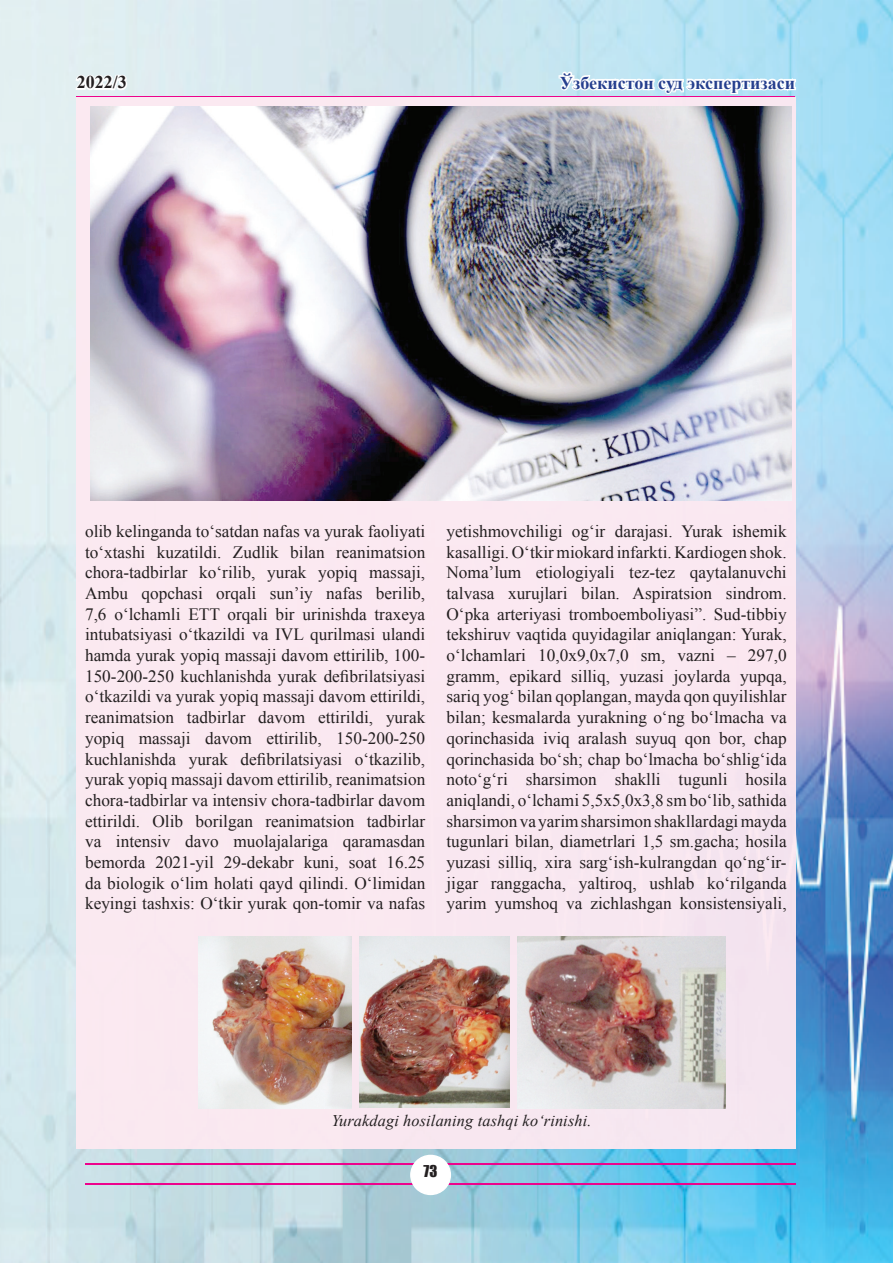
<style>
.page{position:relative;width:893px;height:1263px;background:#fff}
.page>*{position:absolute;margin:0;border:0;box-sizing:border-box;transform-origin:0 0}
.t1{font:700 18px "Times New Roman";color:#253f8e}
.t2{font:700 18px "Times New Roman";color:#231f20}
.t3{font:17.25px/20.7px "Times New Roman";color:#231f20;text-align:justify}
.t4{font:italic 16.2px "Times New Roman";letter-spacing:.01em;color:#231f20}
.t5{font:15px "Impact";color:#231f20}
.s1{color:#fff}
</style>
<div class="page">
<img style="left:0;top:0;width:893px;height:1263px">
<hr style="left:85px;top:1183px;width:711px;height:1px;background:#ed028c">
<hr style="left:85px;top:1163px;width:710px;height:1px;background:#ed028c">
<svg style="left:410px;top:1155px;width:41px;height:40px"></svg>
<hr style="left:77px;top:96px;width:718px;height:2px;background:#ed028c">
<svg style="left:559px;top:72px;width:237px;height:22px"></svg>
<div style="left:77px;top:98px;width:718px;height:1050px;background:#fae8f0"></div>
<img style="left:199px;top:936px;width:152px;height:173px">
<img style="left:360px;top:936px;width:150px;height:171px">
<img style="left:518px;top:936px;width:208px;height:172px">
<img style="left:91px;top:106px;width:700px;height:394px">
<p class="t2" style="left:77px;top:72px;width:52px"><span class="s1">2</span>022/3</p>
<p class="t1" style="left:560px;top:73px;width:237px">Ўзбекистон суд экспертизаси</p>
<p class="t3" style="left:85px;top:521px;width:342px">olib kelinganda to‘satdan nafas va yurak faoliyati to‘xtashi kuzatildi. Zudlik bilan reanimatsion chora-tadbirlar ko‘rilib, yurak yopiq massaji, Ambu qopchasi orqali sun’iy nafas berilib, 7,6 o‘lchamli ETT orqali bir urinishda traxeya intubatsiyasi o‘tkazildi va IVL qurilmasi ulandi hamda yurak yopiq massaji davom ettirilib, 100- 150-200-250 kuchlanishda yurak defibrilatsiyasi o‘tkazildi va yurak yopiq massaji davom ettirildi, reanimatsion tadbirlar davom ettirildi, yurak yopiq massaji davom ettirilib, 150-200-250 kuchlanishda yurak defibrilatsiyasi o‘tkazilib, yurak yopiq massaji davom ettirilib, reanimatsion chora-tadbirlar va intensiv chora-tadbirlar davom ettirildi. Olib borilgan reanimatsion tadbirlar va intensiv davo muolajalariga qaramasdan bemorda 2021-yil 29-dekabr kuni, soat 16.25 da biologik o‘lim holati qayd qilindi. O‘limidan keyingi tashxis: O‘tkir yurak qon-tomir va nafas</p>
<p class="t3" style="left:446px;top:521px;width:342px">yetishmovchiligi og‘ir darajasi. Yurak ishemik kasalligi. O‘tkir miokard infarkti. Kardiogen shok.<br>Noma’lum etiologiyali tez-tez qaytalanuvchi talvasa xurujlari bilan. Aspiratsion sindrom.<br>O‘pka arteri yasi tromboemboliyasi”. Sud-tibbiy tek shiruv vaqtida quyidagilar aniqlangan: Yurak, o‘lchamlari 10,0x9,0x7,0 sm, vazni – 297,0 gramm, epikard silliq, yuzasi joylarda yupqa, sariq yog‘ bilan qoplangan, mayda qon quyilishlar bilan; kesmalarda yurakning o‘ng bo‘lmacha va qorinchasida iviq aralash suyuq qon bor, chap qorinchasida bo‘sh; chap bo‘lmacha bo‘shlig‘ida noto‘g‘ri sharsimon shaklli tugunli hosila aniqlandi, o‘lchami 5,5x5,0x3,8 sm bo‘lib, sathida sharsimon va yarim sharsimon shakllardagi mayda tugunlari bilan, diametrlari 1,5 sm.gacha; hosila yuzasi silliq, xira sarg‘ish-kulrangdan qo‘ng‘ir&shy;jigar ranggacha, yaltiroq, ushlab ko‘rilganda yarim yumshoq va zichlashgan konsistensiyali,</p>
<p class="t4" style="left:331px;top:1112px;width:262px">Yurakdagi hosilaning tashqi ko‘rinishi.</p>
<p class="t5" style="left:423px;top:1162px;width:16px">73</p>
</div>
